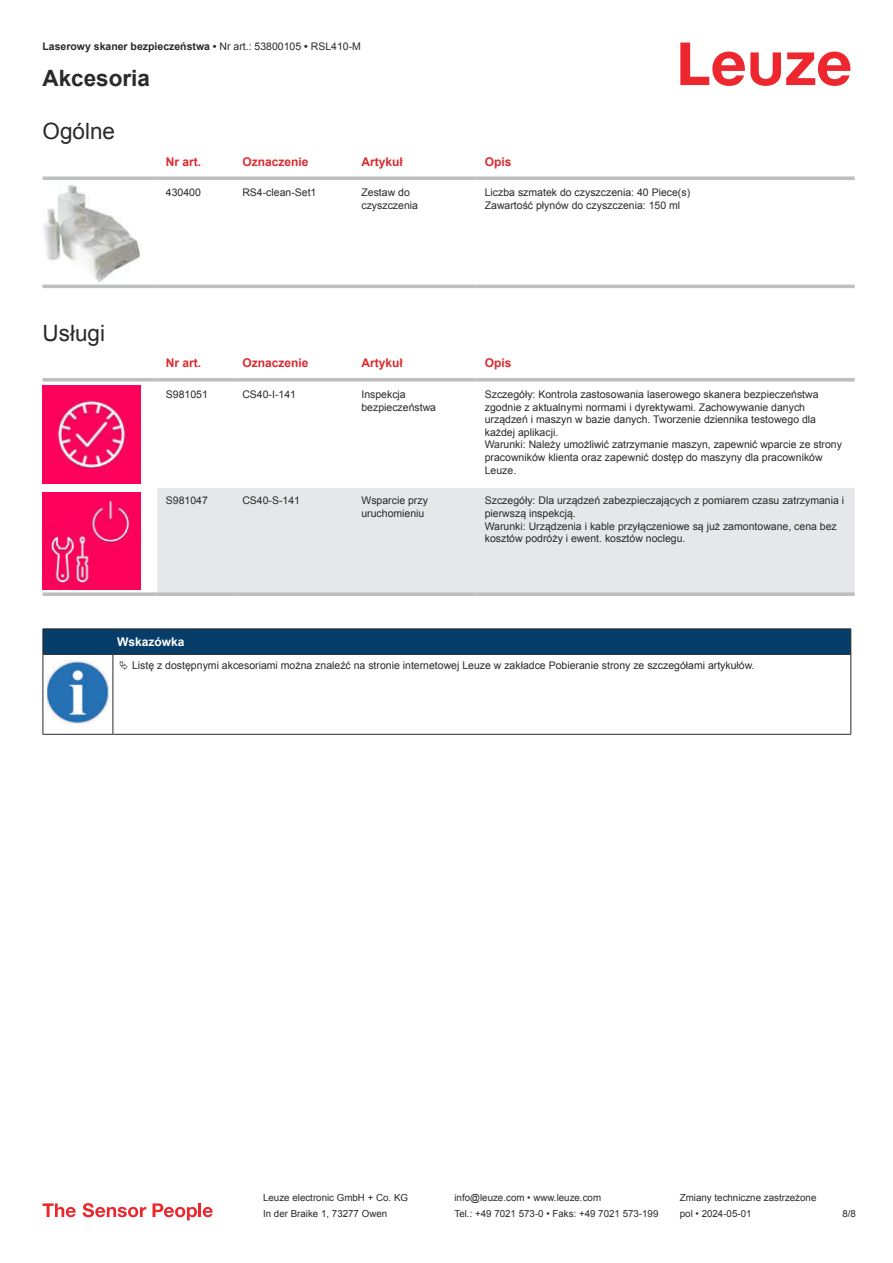
<style>
.page{position:relative;width:893px;height:1263px;background:#fff}
.page>*{position:absolute;margin:0;border:0;box-sizing:border-box;transform-origin:0 0}
.t1{font:22.5px "Arial";color:#2b292a}
.t2{font:700 22.5px "Arial";color:#2b292a}
.t3{font:700 12px "Arial";color:#db2a30}
.t4{font:700 12px "Arial";color:#fff}
.t5{font:10.5px/12.6px "Arial";color:#2b292a}
.t6{font:700 10.5px "Arial";color:#2b292a}
.t7{font:9.75px "Arial";color:#2b292a}
.s1{font-weight:400}
</style>
<div class="page">
<svg style="left:680px;top:43px;width:170px;height:43px"></svg>
<svg style="left:43px;top:255px;width:812px;height:30px"></svg>
<svg style="left:43px;top:176px;width:114px;height:4px"></svg>
<svg style="left:157px;top:176px;width:77px;height:4px"></svg>
<svg style="left:234px;top:176px;width:119px;height:4px"></svg>
<svg style="left:353px;top:176px;width:123px;height:4px"></svg>
<svg style="left:476px;top:176px;width:379px;height:4px;background:#c4c6c8"></svg>
<hr style="left:43px;top:285px;width:114px;height:3px;background:#bdbfc1">
<hr style="left:157px;top:285px;width:77px;height:3px;background:#bdbfc1">
<hr style="left:234px;top:285px;width:119px;height:3px;background:#bdbfc1">
<hr style="left:353px;top:285px;width:123px;height:3px;background:#bdbfc1">
<hr style="left:476px;top:285px;width:379px;height:3px;background:#bdbfc1">
<img style="left:43px;top:185px;width:97px;height:97px">
<div style="left:157px;top:488px;width:698px;height:104px;background:#e6e7e9"></div>
<svg style="left:43px;top:378px;width:114px;height:4px"></svg>
<svg style="left:157px;top:378px;width:77px;height:4px"></svg>
<svg style="left:234px;top:378px;width:119px;height:4px"></svg>
<svg style="left:353px;top:378px;width:123px;height:4px"></svg>
<svg style="left:476px;top:378px;width:379px;height:4px;background:#c3c5c7"></svg>
<svg style="left:43px;top:592px;width:114px;height:4px"></svg>
<svg style="left:157px;top:592px;width:77px;height:4px"></svg>
<svg style="left:234px;top:592px;width:119px;height:4px"></svg>
<svg style="left:353px;top:592px;width:123px;height:4px"></svg>
<svg style="left:476px;top:592px;width:379px;height:4px;background:#c1c3c5"></svg>
<img style="left:43px;top:386px;width:97px;height:98px">
<img style="left:43px;top:492px;width:97px;height:98px">
<svg style="left:44px;top:655px;width:806px;height:79px"></svg>
<hr style="left:43px;top:628px;width:70px;height:1px;background:#2b292a">
<hr style="left:43px;top:654px;width:70px;height:1px;background:#2b292a">
<hr style="left:113px;top:628px;width:738px;height:1px;background:#2b292a">
<div style="left:43px;top:629px;width:808px;height:25px;background:#063d69"></div>
<hr style="left:113px;top:654px;width:738px;height:1px;background:#2b292a">
<hr style="left:43px;top:655px;width:1px;height:75px;background:#2b292a">
<hr style="left:113px;top:655px;width:1px;height:75px;background:#2b292a">
<hr style="left:850px;top:655px;width:1px;height:75px;background:#2b292a">
<hr style="left:43px;top:734px;width:70px;height:1px;background:#2b292a">
<hr style="left:113px;top:734px;width:738px;height:1px;background:#2b292a">
<img style="left:47px;top:661px;width:61px;height:63px">
<div style="left:115px;top:655px;width:734px;height:20px;background:#fff"></div>
<svg style="left:43px;top:1203px;width:33px;height:14px"></svg>
<svg style="left:83px;top:1203px;width:63px;height:14px"></svg>
<svg style="left:153px;top:1203px;width:44px;height:17px"></svg>
<hr style="left:198px;top:1203px;width:3px;height:14px;background:#ed272d">
<svg style="left:203px;top:1207px;width:10px;height:10px"></svg>
<p class="t6" style="left:43px;top:39px;width:320px">Laserowy skaner bezpieczeństwa • <span class="s1">Nr art.: 53800105</span> • <span class="s1">RSL410-M</span></p>
<h1 class="t2" style="left:43px;top:70px;width:109px">Akcesoria</h1>
<h1 class="t1" style="left:43px;top:116px;width:74px">Ogólne</h1>
<p class="t3" style="left:166px;top:153px;width:37px">Nr art.</p>
<p class="t3" style="left:242px;top:157px;width:68px">Oznaczenie</p>
<p class="t3" style="left:361px;top:153px;width:43px">Artykuł</p>
<p class="t3" style="left:485px;top:157px;width:28px">Opis</p>
<p class="t5" style="left:166px;top:187px;width:37px">430400</p>
<p class="t5" style="left:242px;top:187px;width:76px">RS4-clean-Set1</p>
<p class="t5" style="left:361px;top:187px;width:58px">Zestaw do czyszczenia</p>
<p class="t5" style="left:485px;top:187px;width:207px">Liczba szmatek do czyszczenia: 40 Piece(s)<br>Zawartość płynów do czyszczenia: 150 ml</p>
<h1 class="t1" style="left:43px;top:318px;width:64px">Usługi</h1>
<p class="t3" style="left:166px;top:354px;width:37px">Nr art.</p>
<p class="t3" style="left:242px;top:358px;width:68px">Oznaczenie</p>
<p class="t3" style="left:361px;top:354px;width:43px">Artykuł</p>
<p class="t3" style="left:485px;top:358px;width:28px">Opis</p>
<p class="t5" style="left:166px;top:389px;width:44px">S981051</p>
<p class="t5" style="left:242px;top:389px;width:55px">CS40-I-141</p>
<p class="t5" style="left:361px;top:389px;width:76px">Inspekcja bezpieczeństwa</p>
<p class="t5" style="left:485px;top:388px;width:359px">Szczegóły: Kontrola zastosowania laserowego skanera bezpieczeństwa zgodnie z aktualnymi normami i dyrektywami. Zachowywanie danych urządzeń i maszyn w bazie danych. Tworzenie dziennika testowego dla każdej aplikacji.<br>Warunki: Należy umożliwić zatrzymanie maszyn, zapewnić wparcie ze strony pracowników klienta oraz zapewnić dostęp do maszyny dla pracowników Leuze.</p>
<p class="t5" style="left:166px;top:495px;width:44px">S981047</p>
<p class="t5" style="left:242px;top:495px;width:59px">CS40-S-141</p>
<p class="t5" style="left:361px;top:495px;width:68px">Wsparcie przy uruchomieniu</p>
<p class="t5" style="left:485px;top:494px;width:361px">Szczegóły: Dla urządzeń zabezpieczających z pomiarem czasu zatrzymania i pierwszą inspekcją.<br>Warunki: Urządzenia i kable przyłączeniowe są już zamontowane, cena bez kosztów podróży i ewent. kosztów noclegu.</p>
<p class="t4" style="left:117px;top:637px;width:69px">Wskazówka</p>
<p class="t5" style="left:132px;top:659px;width:624px">Listę z dostępnymi akcesoriami można znaleźć na stronie internetowej Leuze w zakładce Pobieranie strony ze szczegółami artykułów.</p>
<p class="t7" style="left:263px;top:1194px;width:146px">Leuze electronic GmbH + Co. KG</p>
<p class="t7" style="left:454px;top:1194px;width:148px">info@leuze.com • www.leuze.com</p>
<p class="t7" style="left:680px;top:1191px;width:138px">Zmiany techniczne zastrzeżone</p>
<p class="t7" style="left:263px;top:1210px;width:126px">In der Braike 1, 73277 Owen</p>
<p class="t7" style="left:454px;top:1210px;width:205px">Tel.: +49 7021 573-0 • Faks: +49 7021 573-199</p>
<p class="t7" style="left:680px;top:1210px;width:73px">pol • 2024-05-01</p>
<p class="t7" style="left:842px;top:1210px;width:15px">8 /8</p>
</div>
